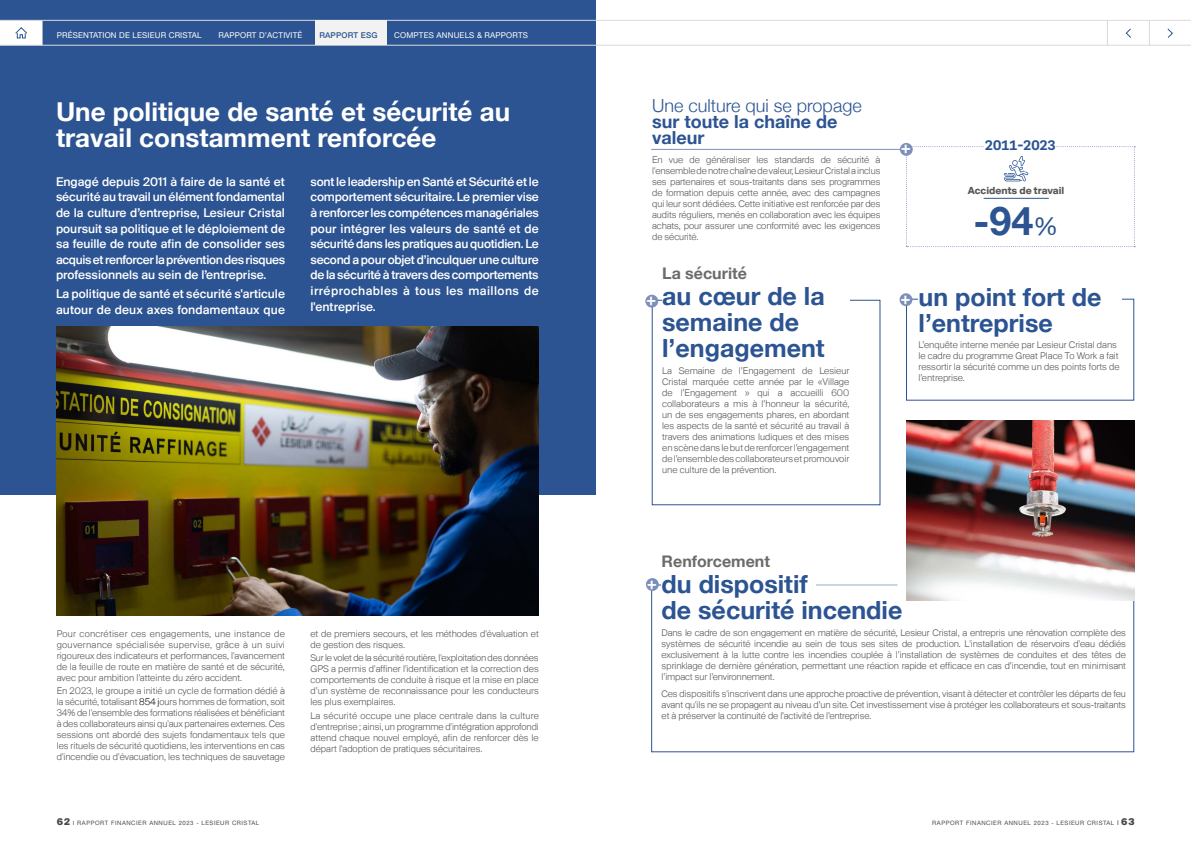
<style>
.page{position:relative;width:1191px;height:842px;background:#fff}
.page>*{position:absolute;margin:0;border:0;box-sizing:border-box;transform-origin:0 0}
.t1{font:700 39.5px "Helvetica Neue";color:#2c5492}
.t2{font:700 26px/26px "Helvetica Neue";color:#fff}
.t3{font:700 25px/26px "Helvetica Neue";color:#2c5492}
.t4{font:700 18px/16px "Helvetica Neue";color:#2c5492}
.t5{font:300 18px "Helvetica Neue";color:#2c5492}
.t6{font:700 16.8px "Helvetica Neue";color:#fff}
.t7{font:700 16px "Helvetica Neue";color:#6b6b6a}
.t8{font:700 15.9px "Tragic Grotesk";letter-spacing:-.01em;color:#2c5492}
.t9{font:500 13px/15.6px "Suisse BP Intl";color:#fff;text-align:justify}
.t10{font:700 10.6px "Suisse BP Intl";color:#575756}
.t11{font:300 10px/11px "Suisse BP Intl";color:#575756;text-align:justify}
.t12{font:8px "Helvetica Neue";letter-spacing:.02em;color:#fff}
.t13{font:500 8px "Helvetica Neue";letter-spacing:.02em;color:#2c5492}
.t14{font:6px "Helvetica Neue";letter-spacing:.09em;color:#4a4a49}
.s1{color:#121212}
.s2{font-weight:400;font-size:24.7px}
.s3{font-family:"Suisse BP Intl";font-weight:900;font-size:10px}
.s4{font-family:"Suisse BP Intl"}
.s5{font-family:"Suisse BP Intl";font-size:7px}
</style>
<div class="page">
<div style="left:0;top:0;width:595px;height:494px;background:#2c5492"></div>
<hr style="left:0;top:45px;width:43px;height:1px;background:#dadada">
<hr style="left:105px;top:45px;width:79px;height:1px;background:#dadada">
<hr style="left:184px;top:45px;width:80px;height:1px;background:#dadada">
<hr style="left:264px;top:45px;width:79px;height:1px;background:#dadada">
<hr style="left:343px;top:45px;width:65px;height:1px;background:#dadada">
<hr style="left:408px;top:45px;width:60px;height:1px;background:#dadada">
<hr style="left:468px;top:45px;width:79px;height:1px;background:#dadada">
<hr style="left:547px;top:45px;width:560px;height:1px;background:#dadada">
<hr style="left:43px;top:20px;width:62px;height:1px;background:#dadada">
<hr style="left:43px;top:45px;width:62px;height:1px;background:#dadada">
<hr style="left:1107px;top:45px;width:42px;height:1px;background:#dadada">
<hr style="left:1149px;top:45px;width:41px;height:1px;background:#dadada">
<svg style="left:0;top:20px;width:43px;height:25px"></svg>
<img style="left:57px;top:326px;width:482px;height:289px">
<svg style="left:105px;top:20px;width:1086px;height:25px"></svg>
<div style="left:906px;top:299px;width:228px;height:102px;border:1px solid #2c5492"></div>
<div style="left:918px;top:281px;width:203px;height:112px;background:#fff"></div>
<div style="left:899px;top:293px;width:13px;height:13px;background:#7f8fbc;border-radius:50%"></div>
<div style="left:651px;top:300px;width:229px;height:205px;border:1px solid #2c5492"></div>
<div style="left:662px;top:264px;width:187px;height:230px;background:#fff"></div>
<div style="left:645px;top:295px;width:13px;height:13px;background:#7f8fbc;border-radius:50%"></div>
<div style="left:646px;top:578px;width:13px;height:13px;background:#7f8fbc;border-radius:50%"></div>
<img style="left:906px;top:421px;width:228px;height:179px">
<div style="left:900px;top:143px;width:12px;height:13px;background:#7f8fbc;border-radius:50%"></div>
<hr style="left:651px;top:149px;width:258px;height:1px;background:#7f8fbc">
<hr style="left:816px;top:584px;width:81px;height:1px;background:#2c5492">
<svg style="left:906px;top:146px;width:229px;height:101px"></svg>
<p class="t12" style="left:57px;top:29px;width:146px">PRÉSENTATION DE LESIEUR CRISTAL</p>
<p class="t12" style="left:218px;top:29px;width:85px">RAPPORT D’ACTIVITÉ</p>
<p class="t13" style="left:319px;top:28px;width:60px">RAPPORT ESG</p>
<p class="t12" style="left:394px;top:29px;width:135px">COMPTES ANNUELS &amp; RAPPORTS</p>
<h2 class="t2" style="left:56px;top:99px;width:455px">Une politique de santé et sécurité au travail constamment renforcée</h2>
<p class="t9" style="left:56px;top:174px;width:231px">Engagé depuis 2011 à faire de la santé et sécurité au travail un élément fondamental de la culture d’entreprise, Lesieur Cristal poursuit sa politique et le déploiement de sa feuille de route afin de consolider ses acquis et renforcer la prévention des risques professionnels au sein de l’entreprise.</p>
<h3 class="t9" style="left:56px;top:286px;width:230px">La politique de santé et sécurité s'articule autour de deux axes fondamentaux que</h3>
<p class="t9" style="left:310px;top:174px;width:230px">sont le leadership en Santé et Sécurité et le comportement sécuritaire. Le premier vise à renforcer les compétences managériales pour intégrer les valeurs de santé et de sécurité dans les pratiques au quotidien. Le second a pour objet d’inculquer une culture de la sécurité à travers des comportements irréprochables à tous les maillons de l'entreprise.</p>
<p class="t11" style="left:57px;top:628px;width:230px">Pour concrétiser ces engagements, une instance de gouvernance spécialisée supervise, grâce à un suivi rigoureux des indicateurs et performances, l'avancement de la feuille de route en matière de santé et de sécurité, avec pour ambition l’atteinte du zéro accident.</p>
<p class="t11" style="left:57px;top:685px;width:230px">En 2023, le groupe a initié un cycle de formation dédié à la sécurité, totalisant <span class="s1">854 j</span>ours hommes de formation, soit 34% de l'ensemble des formations réalisées et bénéficiant à des collaborateurs ainsi qu'aux partenaires externes. Ces sessions ont abordé des sujets fondamentaux tels que les rituels de sécurité quotidiens, les interventions en cas d'incendie ou d'évacuation, les techniques de sauvetage</p>
<p class="t11" style="left:310px;top:628px;width:230px">et de premiers secours, et les méthodes d'évaluation et de gestion des risques.</p>
<p class="t11" style="left:310px;top:652px;width:230px">Sur le volet de la sécurité routière, l'exploitation des données GPS a permis d'affiner l'identification et la correction des comportements de conduite à risque et la mise en place d’un système de reconnaissance pour les conducteurs les plus exemplaires.</p>
<p class="t11" style="left:310px;top:710px;width:230px">La sécurité occupe une place centrale dans la culture d'entreprise ; ainsi, un programme d'intégration approfondi attend chaque nouvel employé, afin de renforcer dès le départ l'adoption de pratiques sécuritaires.</p>
<h3 class="t5" style="left:652px;top:91px;width:211px">Une culture qui se propage</h3>
<h3 class="t4" style="left:652px;top:114px;width:187px">sur toute la chaîne de valeur</h3>
<p class="t11" style="left:652px;top:154px;width:230px">En vue de généraliser les standards de sécurité à l'ensemble de notre chaîne de valeur, Lesieur Cristal a inclus ses partenaires et sous-traitants dans ses programmes de formation depuis cette année, avec des campagnes qui leur sont dédiées. Cette initiative est renforcée par des audits réguliers, menés en collaboration avec les équipes achats, pour assurer une conformité avec les exigences de sécurité.</p>
<h3 class="t7" style="left:662px;top:261px;width:86px">La sécurité</h3>
<h3 class="t3" style="left:662px;top:284px;width:164px">au cœur de la semaine de l’engagement</h3>
<p class="t11" style="left:662px;top:365px;width:189px">La Semaine de l’Engagement de Lesieur Cristal marquée cette année par le «Village de l’Engagement » qui a accueilli 600 collaborateurs a mis à l’honneur la sécurité, un de ses engagements phares, en abordant les aspects de la santé et sécurité au travail à travers des animations ludiques et des mises en scène dans le but de renforcer l’engagement de l’ensemble des collaborateurs et promouvoir une culture de la prévention.</p>
<h3 class="t6" style="left:636px;top:306px;width:12px;rotate:-90deg">+</h3>
<h3 class="t6" style="left:891px;top:154px;width:12px;rotate:-90deg">+</h3>
<h3 class="t8" style="left:985px;top:136px;width:72px">2011-2023</h3>
<p class="t10" style="left:967px;top:184px;width:98px">Accidents de travail</p>
<h1 class="t1" style="left:973px;top:190px;width:86px">-94<span class="s2">%</span></h1>
<h3 class="t6" style="left:890px;top:305px;width:12px;rotate:-90deg">+</h3>
<h3 class="t3" style="left:918px;top:284px;width:184px">un point fort de l’entreprise</h3>
<p class="t11" style="left:918px;top:339px;width:203px;text-align:left">L’enquête interne menée par Lesieur Cristal dans le cadre du programme Great Place To Work a fait ressortir la sécurité comme un des points forts de l’entreprise.</p>
<h3 class="t7" style="left:661px;top:549px;width:110px">Renforcement</h3>
<h3 class="t3" style="left:661px;top:572px;width:242px">du dispositif<br>de sécurité incendie</h3>
<p class="t11" style="left:661px;top:627px;width:466px">Dans le cadre de son engagement en matière de sécurité, Lesieur Cristal, a entrepris une rénovation complète des systèmes de sécurité incendie au sein de tous ses sites de production. L'installation de réservoirs d'eau dédiés exclusivement à la lutte contre les incendies couplée à l’installation de systèmes de conduites et des têtes de sprinklage de dernière génération, permettant une réaction rapide et efficace en cas d’incendie, tout en minimisant l’impact sur l’environnement.</p>
<p class="t11" style="left:661px;top:688px;width:466px">Ces dispositifs s'inscrivent dans une approche proactive de prévention, visant à détecter et contrôler les départs de feu avant qu'ils ne se propagent au niveau d’un site. Cet investissement vise à protéger les collaborateurs et sous-traitants et à préserver la continuité de l’activité de l’entreprise.</p>
<h3 class="t6" style="left:637px;top:589px;width:12px;rotate:-90deg">+</h3>
<p class="t14" style="left:57px;top:819px;width:204px"><span class="s3">62</span> <span class="s4">I</span> RAPPORT FINANCIER ANNUEL 2023 - LESIEUR CRISTAL</p>
<p class="t14" style="left:932px;top:819px;width:204px">RAPPORT FINANCIER ANNUEL 2023 - LESIEUR CRISTAL <span class="s5">I</span> <span class="s3">63</span></p>
</div>
